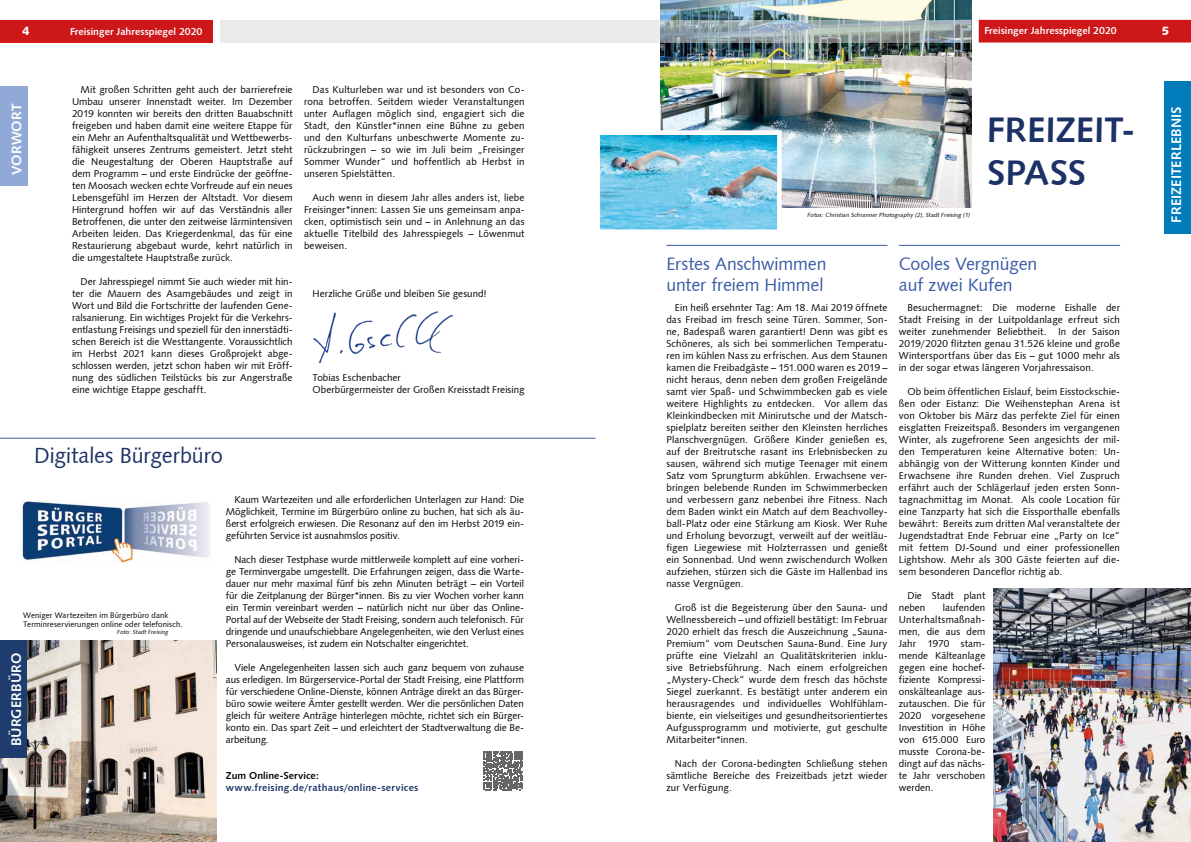
<style>
.page{position:relative;width:1191px;height:842px;background:#fff}
.page>*{position:absolute;margin:0;border:0;box-sizing:border-box;transform-origin:0 0}
.t1{font:35.6px/42.7px "Humanist 531 BT Bold A";letter-spacing:-.01em;color:#1c3165}
.t2{font:22px "Humanist 531 BT Roman A";letter-spacing:-.01em;color:#1c3165}
.t3{font:18px/21.6px "Humanist 531 BT Roman A";letter-spacing:-.01em;color:#3a5ba7}
.t4{font:14px "Humanist 531 BT Bold A";letter-spacing:.005em;color:#fff}
.t5{font:12px "Humanist 531 BT Black A";color:#fff}
.t6{font:10px/12px "Humanist 531 BT Roman A";letter-spacing:.005em;color:#000;text-align:justify}
.t7{font:10px "Humanist 531 BT Bold A";color:#fff}
.t8{font:10px "Humanist 531 BT Bold A";letter-spacing:.025em;color:#1c3165}
.t9{font:10px "Humanist 531 BT Bold A";letter-spacing:.005em;color:#000}
.t10{font:8px/9.6px "Humanist 531 BT Roman A";letter-spacing:.01em;color:#000}
.t11{font:italic 6px "Humanist 531 BT Roman A";color:#000}
</style>
<div class="page">
<img style="left:313px;top:311px;width:141px;height:52px">
<img style="left:994px;top:589px;width:197px;height:253px">
<img style="left:661px;top:0;width:310px;height:207px">
<div style="left:0;top:20px;width:213px;height:23px;background:#cd1719"></div>
<div style="left:978px;top:20px;width:213px;height:23px;background:#cd1719"></div>
<svg style="left:220px;top:20px;width:750px;height:23px;background:#cad0d2"></svg>
<hr style="left:0;top:438px;width:595px;height:1px;background:#3a5ba7">
<img style="left:0;top:640px;width:216px;height:202px">
<hr style="left:666px;top:245px;width:221px;height:1px;background:#3a5ba7">
<hr style="left:899px;top:245px;width:221px;height:1px;background:#3a5ba7">
<div style="left:1164px;top:81px;width:27px;height:153px;background:#007cba"></div>
<img style="left:601px;top:136px;width:174px;height:92px">
<div style="left:595px;top:130px;width:186px;height:104px;border:5px solid #fff"></div>
<img style="left:22px;top:501px;width:188px;height:62px">
<svg style="left:484px;top:751px;width:38px;height:39px"></svg>
<div style="left:0;top:87px;width:27px;height:99px;background:#91a9d7"></div>
<div style="left:0;top:640px;width:27px;height:117px;background:#1e3c6d"></div>
<p class="t5" style="left:22px;top:23px;width:9px">4</p>
<p class="t7" style="left:70px;top:25px;width:134px">Freisinger Jahresspiegel 2020</p>
<p class="t7" style="left:984px;top:24px;width:134px">Freisinger Jahresspiegel 2020</p>
<p class="t5" style="left:1161px;top:23px;width:9px">5</p>
<h3 class="t4" style="left:8px;top:175px;width:73px;rotate:-90deg">VORWORT</h3>
<p class="t6" style="left:72px;top:83px;width:222px;text-indent:8px">Mit großen Schritten geht auch der barrierefreie Umbau unserer Innenstadt weiter. Im Dezember 2019 konnten wir bereits den dritten Bauabschnitt freigeben und haben damit eine weitere Etappe für ein Mehr an Aufenthaltsqualität und Wettbewerbs&shy;fähigkeit unseres Zentrums gemeistert. Jetzt steht die Neugestaltung der Oberen Hauptstraße auf dem Programm – und erste Eindrücke der geöffne&shy;ten Moosach wecken echte Vorfreude auf ein neues Lebensgefühl im Herzen der Altstadt. Vor diesem Hintergrund hoffen wir auf das Verständnis aller Betroffenen, die unter den zeitweise lärmintensiven Arbeiten leiden. Das Kriegerdenkmal, das für eine Restaurierung abgebaut wurde, kehrt natürlich in die umgestaltete Hauptstraße zurück.</p>
<p class="t6" style="left:72px;top:275px;width:222px;text-indent:8px">Der Jahresspiegel nimmt Sie auch wieder mit hin&shy;ter die Mauern des Asamgebäudes und zeigt in Wort und Bild die Fortschritte der laufenden Gene&shy;ralsanierung. Ein wichtiges Projekt für die Verkehrs&shy;entlastung Freisings und speziell für den innerstädti&shy;schen Bereich ist die Westtangente. Voraussichtlich im Herbst 2021 kann dieses Großprojekt abge&shy;schlossen werden, jetzt schon haben wir mit Eröff&shy;nung des südlichen Teilstücks bis zur Angerstraße eine wichtige Etappe geschafft.</p>
<p class="t6" style="left:304px;top:83px;width:222px;text-indent:8px">Das Kulturleben war und ist besonders von Co&shy;rona betroffen. Seitdem wieder Veranstaltungen unter Auflagen möglich sind, engagiert sich die Stadt, den Künstler*innen eine Bühne zu geben und den Kulturfans unbeschwerte Momente zu&shy;rückzubringen – so wie im Juli beim „Freisinger Sommer Wunder“ und hoffentlich ab Herbst in unseren Spielstätten.</p>
<p class="t6" style="left:304px;top:191px;width:222px;text-indent:8px">Auch wenn in diesem Jahr alles anders ist, liebe Freisinger*innen: Lassen Sie uns gemeinsam anpa&shy;cken, optimistisch sein und – in Anlehnung an das aktuelle Titelbild des Jahresspiegels – Löwenmut beweisen.</p>
<p class="t6" style="left:312px;top:287px;width:176px">Herzliche Grüße und bleiben Sie gesund!</p>
<p class="t6" style="left:312px;top:371px;width:214px">Tobias Eschenbacher<br>Oberbürgermeister der Großen Kreisstadt Freising</p>
<h2 class="t2" style="left:34px;top:441px;width:190px">Digitales Bürgerbüro</h2>
<p class="t10" style="left:23px;top:610px;width:161px">Weniger Wartezeiten im Bürgerbüro dank<br>Terminreservierungen online oder telefonisch.</p>
<p class="t11" style="left:117px;top:629px;width:54px">Foto: Stadt Freising</p>
<h3 class="t4" style="left:8px;top:746px;width:95px;rotate:-90deg">BÜRGERBÜRO</h3>
<p class="t6" style="left:226px;top:494px;width:299px;text-indent:8px">Kaum Wartezeiten und alle erforderlichen Unterlagen zur Hand: Die Möglichkeit, Termine im Bürgerbüro online zu buchen, hat sich als äu&shy;ßerst erfolgreich erwiesen. Die Resonanz auf den im Herbst 2019 ein&shy;geführten Service ist ausnahmslos positiv.</p>
<p class="t6" style="left:226px;top:554px;width:300px;text-indent:9px">Nach dieser Testphase wurde mittlerweile komplett auf eine vorheri&shy;ge Terminvergabe umgestellt. Die Erfahrungen zeigen, dass die Warte&shy;dauer nur mehr maximal fünf bis zehn Minuten beträgt – ein Vorteil für die Zeitplanung der Bürger*innen. Bis zu vier Wochen vorher kann ein Termin vereinbart werden – natürlich nicht nur über das Online-Portal auf der Webseite der Stadt Freising, sondern auch telefonisch. Für dringende und unaufschiebbare Angelegenheiten, wie den Verlust eines Personalausweises, ist zudem ein Notschalter eingerichtet.</p>
<p class="t6" style="left:226px;top:662px;width:299px;text-indent:8px">Viele Angelegenheiten lassen sich auch ganz bequem von zuhause aus erledigen. Im Bürgerservice-Portal der Stadt Freising, eine Plattform für verschiedene Online-Dienste, können Anträge direkt an das Bürger&shy;büro sowie weitere Ämter gestellt werden. Wer die persönlichen Daten gleich für weitere Anträge hinterlegen möchte, richtet sich ein Bürger&shy;konto ein. Das spart Zeit – und erleichtert der Stadtverwaltung die Be&shy;arbeitung.</p>
<p class="t9" style="left:226px;top:770px;width:95px">Zum Online-Service:</p>
<p class="t8" style="left:226px;top:782px;width:194px">www.freising.de/rathaus/online-services</p>
<p class="t11" style="left:807px;top:211px;width:165px">Fotos: Christian Schranner Photography (2), Stadt Freising (1)</p>
<h1 class="t1" style="left:986px;top:108px;width:150px">FREIZEIT-<br>SPASS</h1>
<h3 class="t3" style="left:666px;top:252px;width:162px">Erstes Anschwimmen unter freiem Himmel</h3>
<p class="t6" style="left:666px;top:302px;width:223px;text-indent:8px">Ein heiß ersehnter Tag: Am 18. Mai 2019 öffnete das Freibad im fresch seine Türen. Sommer, Son&shy;ne, Badespaß waren garantiert! Denn was gibt es Schöneres, als sich bei sommerlichen Temperatu&shy;ren im kühlen Nass zu erfrischen. Aus dem Staunen kamen die Freibadgäste – 151.000 waren es 2019 – nicht heraus, denn neben dem großen Freigelände samt vier Spaß- und Schwimmbecken gab es viele weitere Highlights zu entdecken. Vor allem das Kleinkindbecken mit Minirutsche und der Matsch&shy;spielplatz bereiten seither den Kleinsten herrliches Planschvergnügen. Größere Kinder genießen es, auf der Breitrutsche rasant ins Erlebnisbecken zu sausen, während sich mutige Teenager mit einem Satz vom Sprungturm abkühlen. Erwachsene ver&shy;bringen belebende Runden im Schwimmerbecken und verbessern ganz nebenbei ihre Fitness. Nach dem Baden winkt ein Match auf dem Beachvolley&shy;ball-Platz oder eine Stärkung am Kiosk. Wer Ruhe und Erholung bevorzugt, verweilt auf der weitläu&shy;figen Liegewiese mit Holzterrassen und genießt ein Sonnenbad. Und wenn zwischendurch Wolken aufziehen, stürzen sich die Gäste im Hallenbad ins nasse Vergnügen.</p>
<p class="t6" style="left:666px;top:602px;width:223px;text-indent:8px">Groß ist die Begeisterung über den Sauna- und Wellnessbereich – und offiziell bestätigt: Im Februar 2020 erhielt das fresch die Auszeichnung „Sauna-Premium“ vom Deutschen Sauna-Bund. Eine Jury prüfte eine Vielzahl an Qualitätskriterien inklu&shy;sive Betriebsführung. Nach einem erfolgreichen „Mystery-Check“ wurde dem fresch das höchste Siegel zuerkannt. Es bestätigt unter anderem ein herausragendes und individuelles Wohlfühlam&shy;biente, ein vielseitiges und gesundheitsorientiertes Aufgussprogramm und motivierte, gut geschulte Mitarbeiter*innen.</p>
<p class="t6" style="left:666px;top:758px;width:223px;text-indent:8px">Nach der Corona-bedingten Schließung stehen sämtliche Bereiche des Freizeitbads jetzt wieder zur Verfügung.</p>
<h3 class="t3" style="left:899px;top:252px;width:140px">Cooles Vergnügen auf zwei Kufen</h3>
<p class="t6" style="left:899px;top:302px;width:223px;text-indent:8px">Besuchermagnet: Die moderne Eishalle der Stadt Freising in der Luitpoldanlage erfreut sich weiter zunehmender Beliebtheit. In der Saison 2019/2020 flitzten genau 31.526 kleine und große Wintersportfans über das Eis – gut 1000 mehr als in der sogar etwas längeren Vorjahressaison.</p>
<p class="t6" style="left:899px;top:386px;width:223px;text-indent:8px">Ob beim öffentlichen Eislauf, beim Eisstockschie&shy;ßen oder Eistanz: Die Weihenstephan Arena ist von Oktober bis März das perfekte Ziel für einen eisglatten Freizeitspaß. Besonders im vergangenen Winter, als zugefrorene Seen angesichts der mil&shy;den Temperaturen keine Alternative boten: Un&shy;abhängig von der Witterung konnten Kinder und Erwachsene ihre Runden drehen. Viel Zuspruch erfährt auch der Schlägerlauf jeden ersten Sonn&shy;tagnachmittag im Monat. Als coole Location für eine Tanzparty hat sich die Eissporthalle ebenfalls bewährt: Bereits zum dritten Mal veranstaltete der Jugendstadtrat Ende Februar eine „Party on Ice“ mit fettem DJ-Sound und einer professionellen Lightshow. Mehr als 300 Gäste feierten auf die&shy;sem besonderen Danceflor richtig ab.</p>
<p class="t6" style="left:899px;top:590px;width:88px;text-indent:8px">Die Stadt plant neben</p>
<p class="t6" style="left:899px;top:602px;width:88px;text-indent:44px">laufenden Unterhaltsmaßnah&shy;men, die aus dem Jahr 1970 stam&shy;mende Kälteanlage gegen eine hochef&shy;fiziente Kompressi&shy;onskälteanlage aus&shy;zutauschen. Die für 2020 vorgesehene Investition in Höhe von 615.000 Euro musste Corona-be&shy;dingt auf das nächs&shy;te Jahr verschoben werden.</p>
<h3 class="t4" style="left:1167px;top:223px;width:118px;rotate:-90deg">FREIZEITERLEBNIS</h3>
</div>
